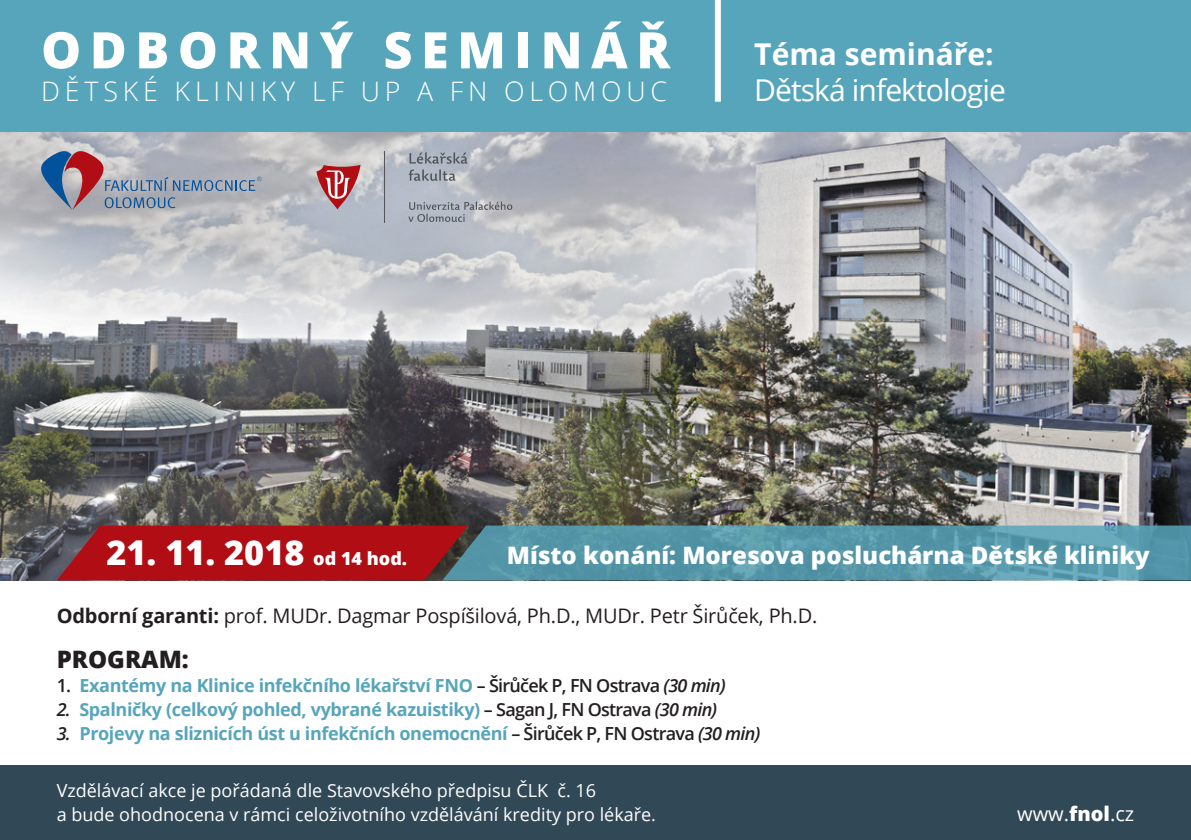
<style>
.page{position:relative;width:1191px;height:840px;background:#fff}
.page>*{position:absolute;margin:0;border:0;box-sizing:border-box;transform-origin:0 0}
.t1{font:800 50.4px "Open Sans";letter-spacing:.17em;color:#fff}
.t2{font:800 34.2px "Open Sans";color:#fff}
.t3{font:30px "Open Sans";letter-spacing:-.03em;color:#fff}
.t4{font:700 30px "Open Sans";color:#fff}
.t5{font:300 26.8px "Open Sans";letter-spacing:.18em;color:#fff}
.t6{font:800 24px "Open Sans";color:#fff}
.t7{font:800 24px "Open Sans";color:#231f20}
.t8{font:20px "Open Sans";letter-spacing:-.01em;color:#231f20}
.t9{font:20px "Open Sans";color:#fff}
.t10{font:700 18px "Open Sans";letter-spacing:-.02em;color:#57a5bb}
.t11{font:18px/24px "Open Sans";color:#fff}
.s1{font-size:18px}
.s2{font-weight:700}
.s3{font-weight:600;color:#231f20}
.s4{font-weight:600;font-style:italic;color:#231f20}
.s5{font-weight:800}
</style>
<div class="page">
<img style="left:0;top:131px;width:1191px;height:449px">
<div style="left:0;top:0;width:1191px;height:131px;background:#57a5bb"></div>
<div style="left:0;top:765px;width:1191px;height:74px;background:#314857"></div>
<svg style="left:39px;top:148px;width:223px;height:61px;background:#9e9daa"></svg>
<svg style="left:409px;top:152px;width:59px;height:29px;background:#9da3ad"></svg>
<svg style="left:408px;top:201px;width:104px;height:21px;background:#a7abb3"></svg>
<svg style="left:316px;top:164px;width:44px;height:45px;background:#bf757c"></svg>
<hr style="left:384px;top:151px;width:1px;height:72px;background:#515458">
<svg style="left:468px;top:525px;width:723px;height:55px;background:#5798a9"></svg>
<svg style="left:57px;top:525px;width:411px;height:55px;background:#a4151c"></svg>
<div style="left:715px;top:0;width:6px;height:102px;background:#fff"></div>
<p class="t1" style="left:41px;top:12px;width:631px">ODBORNÝ SEMINÁŘ</p>
<p class="t5" style="left:41px;top:72px;width:627px">DĚTSKÉ KLINIKY LF UP A FN OLOMOUC</p>
<p class="t4" style="left:754px;top:33px;width:241px">Téma semináře:</p>
<p class="t3" style="left:754px;top:69px;width:253px">Dětská infektologie</p>
<p class="t2" style="left:107px;top:526px;width:302px">21. 11. 2018 <span class="s1">od 14 hod.</span></p>
<p class="t6" style="left:507px;top:536px;width:644px">Místo konání: Moresova posluchárna Dětské kliniky</p>
<p class="t8" style="left:57px;top:601px;width:762px"><span class="s2">Odborní garanti:</span> prof. MUDr. Dagmar Pospíšilová, Ph.D., MUDr. Petr Širůček, Ph.D.</p>
<p class="t7" style="left:57px;top:640px;width:134px">PROGRAM:</p>
<p class="t10" style="left:57px;top:672px;width:670px"><span class="s3">1.</span> Exantémy na Klinice infekčního lékařství FNO <span class="s3">– Širůček P, FN Ostrava</span> <span class="s4">(30 min)</span></p>
<p class="t10" style="left:57px;top:696px;width:662px"><span class="s4">2.</span> Spalničky (celkový pohled, vybrané kazuistiky) <span class="s3">– Sagan J, FN Ostrava</span> <span class="s4">(30 min)</span></p>
<p class="t10" style="left:57px;top:720px;width:705px"><span class="s4">3.</span> Projevy na sliznicích úst u infekčních onemocnění <span class="s3">– Širůček P, FN Ostrava</span> <span class="s4">(30 min)</span></p>
<p class="t11" style="left:57px;top:777px;width:601px">Vzdělávací akce je pořádaná dle Stavovského předpisu ČLK č. 16<br>a bude ohodnocena v rámci celoživotního vzdělávání kredity pro lékaře.</p>
<p class="t9" style="left:1017px;top:799px;width:119px">www.<span class="s5">fnol</span>.cz</p>
</div>
